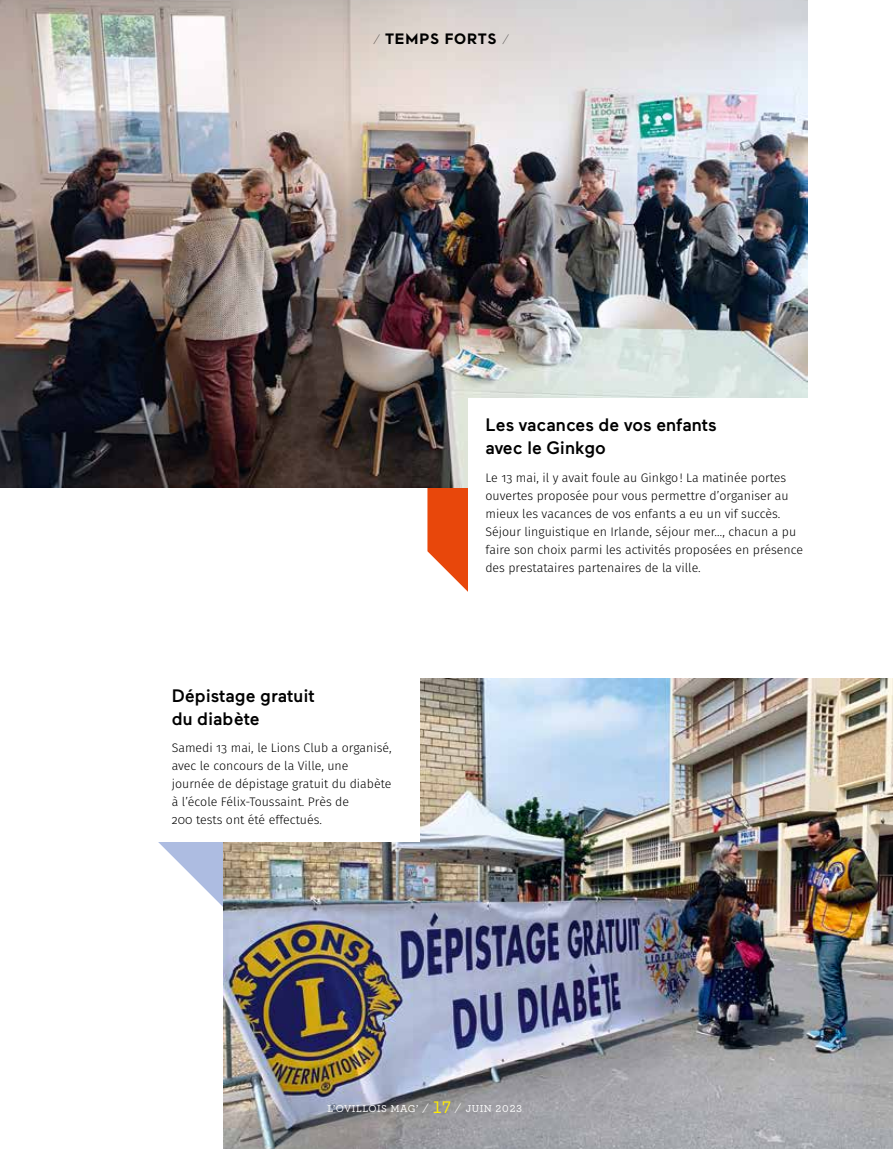
<style>
.page{position:relative;width:893px;height:1149px;background:#fff}
.page>*{position:absolute;margin:0;border:0;box-sizing:border-box;transform-origin:0 0}
.t1{font:500 18px/22.5px "Maax";letter-spacing:.005em;color:#000}
.t2{font:700 15px "Maax";letter-spacing:.05em;color:#000}
.t3{font:300 12.3px/18px "Fira Sans";color:#000}
.t4{font:500 10.5px "Archer";letter-spacing:.05em;color:#fff}
.s1{font-family:"Archer";font-weight:200}
.s2{font-weight:400;font-size:15px}
.s3{font-family:"Maax";font-weight:400;font-size:16.5px;color:#ffed00}
</style>
<div class="page">
<svg style="left:427px;top:487px;width:41px;height:105px;fill:#e8470b"></svg>
<img style="left:0;top:0;width:808px;height:487px">
<svg style="left:158px;top:842px;width:66px;height:71px"></svg>
<img style="left:224px;top:678px;width:669px;height:470px">
<div style="left:468px;top:398px;width:374px;height:209px;background:#fff"></div>
<div style="left:155px;top:669px;width:264px;height:172px;background:#fff"></div>
<p class="t2" style="left:373px;top:31px;width:138px"><span class="s1">⁄</span> TEMPS FORTS <span class="s1">⁄</span></p>
<h1 class="t1" style="left:172px;top:684px;width:144px">Dépistage gratuit du diabète</h1>
<p class="t3" style="left:172px;top:738px;width:222px">Samedi 13 mai, le Lions Club a organisé, avec le concours de la Ville, une journée de dépistage gratuit du diabète à l’école Félix-Toussaint. Près de<br>200 tests ont été effectués.</p>
<h1 class="t1" style="left:485px;top:413px;width:233px">Les vacances de vos enfants avec le Ginkgo</h1>
<p class="t3" style="left:485px;top:468px;width:319px">Le 13 mai, il y avait foule au Ginkgo! La matinée portes ouvertes proposée pour vous permettre d’organiser au mieux les vacances de vos enfants a eu un vif succès.<br>Séjour linguistique en Irlande, séjour mer…, chacun a pu faire son choix parmi les activités proposées en présence des prestataires partenaires de la ville.</p>
<p class="t4" style="left:327px;top:1100px;width:196px">L’OVILLOIS MAG’ <span class="s2">⁄</span> <span class="s3">17</span> <span class="s2">⁄</span> JUIN 2023</p>
</div>
